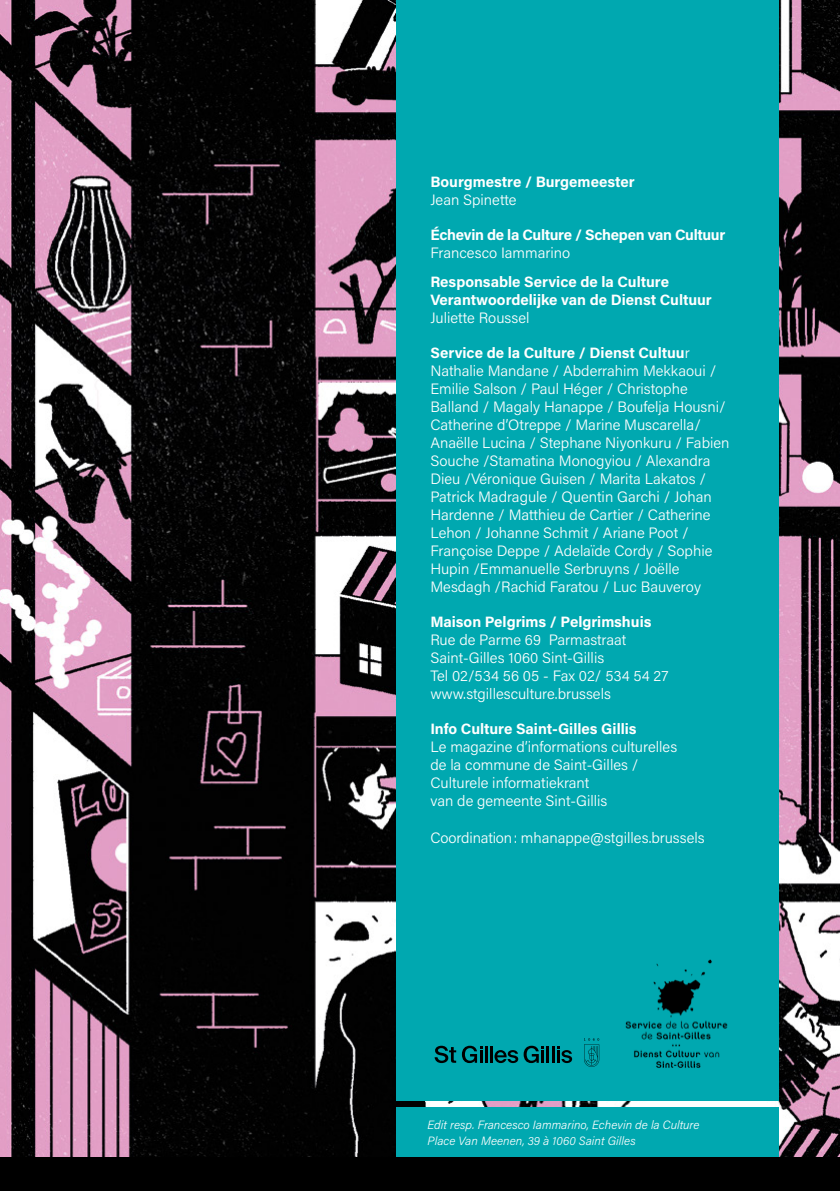
<style>
.page{position:relative;width:840px;height:1191px;background:#fff}
.page>*{position:absolute;margin:0;border:0;box-sizing:border-box;transform-origin:0 0}
.t1{font:300 15px/18px "Acumin Pro";color:#fff}
.t2{font:700 15px/18px "Acumin Pro";color:#fff}
.t3{font:700 15px "Acumin Pro";letter-spacing:-.02em;color:#fff}
.t4{font:italic 300 12px/16px "Acumin Pro";color:#fff}
.s1{font-weight:700}
</style>
<div class="page">
<img style="left:0;top:0;width:839px;height:1157px">
<div style="left:396px;top:0;width:382px;height:1100px;background:#00a8b0"></div>
<div style="left:396px;top:1107px;width:382px;height:50px;background:#00a8b0"></div>
<svg style="left:434px;top:1045px;width:48px;height:18px"></svg>
<hr style="left:484px;top:1046px;width:3px;height:16px;background:#000">
<svg style="left:490px;top:1045px;width:54px;height:18px"></svg>
<hr style="left:546px;top:1046px;width:3px;height:16px;background:#000">
<hr style="left:551px;top:1046px;width:3px;height:16px;background:#000">
<svg style="left:557px;top:1046px;width:14px;height:17px"></svg>
<svg style="left:584px;top:1038px;width:15px;height:29px"></svg>
<img style="left:625px;top:959px;width:103px;height:109px">
<div style="left:0;top:1157px;width:839px;height:34px;background:#000"></div>
<p class="t2" style="left:430px;top:172px;width:206px">Bourgmestre / Burgemeester</p>
<p class="t1" style="left:430px;top:190px;width:88px">Jean Spinette</p>
<p class="t3" style="left:430px;top:224px;width:296px">Échevin de la Culture / Schepen van Cultuur</p>
<p class="t1" style="left:430px;top:243px;width:141px">Francesco Iammarino</p>
<p class="t2" style="left:430px;top:272px;width:283px">Responsable Service de la Culture<br>Verantwoordelijke van de Dienst Cultuur</p>
<p class="t1" style="left:430px;top:308px;width:100px">Juliette Roussel</p>
<p class="t1" style="left:430px;top:343px;width:300px"><span class="s1">Service de la Culture / Dienst Cultuu</span>r Nathalie Mandane / Abderrahim Mekkaoui / Emilie Salson / Paul Héger / Christophe Balland / Magaly Hanappe / Boufelja Housni/ Catherine d’Otreppe / Marine Muscarella/ Anaëlle Lucina / Stephane Niyonkuru / Fabien Souche /Stamatina Monogyiou / Alexandra Dieu /Véronique Guisen / Marita Lakatos / Patrick Madragule / Quentin Garchi / Johan Hardenne / Matthieu de Cartier / Catherine Lehon / Johanne Schmit / Ariane Poot / Françoise Deppe / Adelaïde Cordy / Sophie Hupin /Emmanuelle Serbruyns / Joëlle Mesdagh /Rachid Faratou / Luc Bauveroy</p>
<p class="t2" style="left:430px;top:612px;width:222px">Maison Pelgrims / Pelgrimshuis</p>
<p class="t1" style="left:430px;top:630px;width:239px">Rue de Parme 69 Parmastraat<br>Saint-Gilles 1060 Sint-Gillis<br>Tel 02/534 56 05 - Fax 02/ 534 54 27 www.stgillesculture.brussels</p>
<p class="t2" style="left:430px;top:719px;width:207px">Info Culture Saint-Gilles Gillis</p>
<p class="t1" style="left:430px;top:737px;width:248px">Le magazine d’informations culturelles de la commune de Saint-Gilles /<br>Culturele informatiekrant<br>van de gemeente Sint-Gillis</p>
<p class="t1" style="left:430px;top:828px;width:275px">Coordination: mhanappe@stgilles.brussels</p>
<p class="t4" style="left:427px;top:1116px;width:273px">Edit resp. Francesco Iammarino, Echevin de la Culture<br>Place Van Meenen, 39 à 1060 Saint Gilles</p>
</div>
